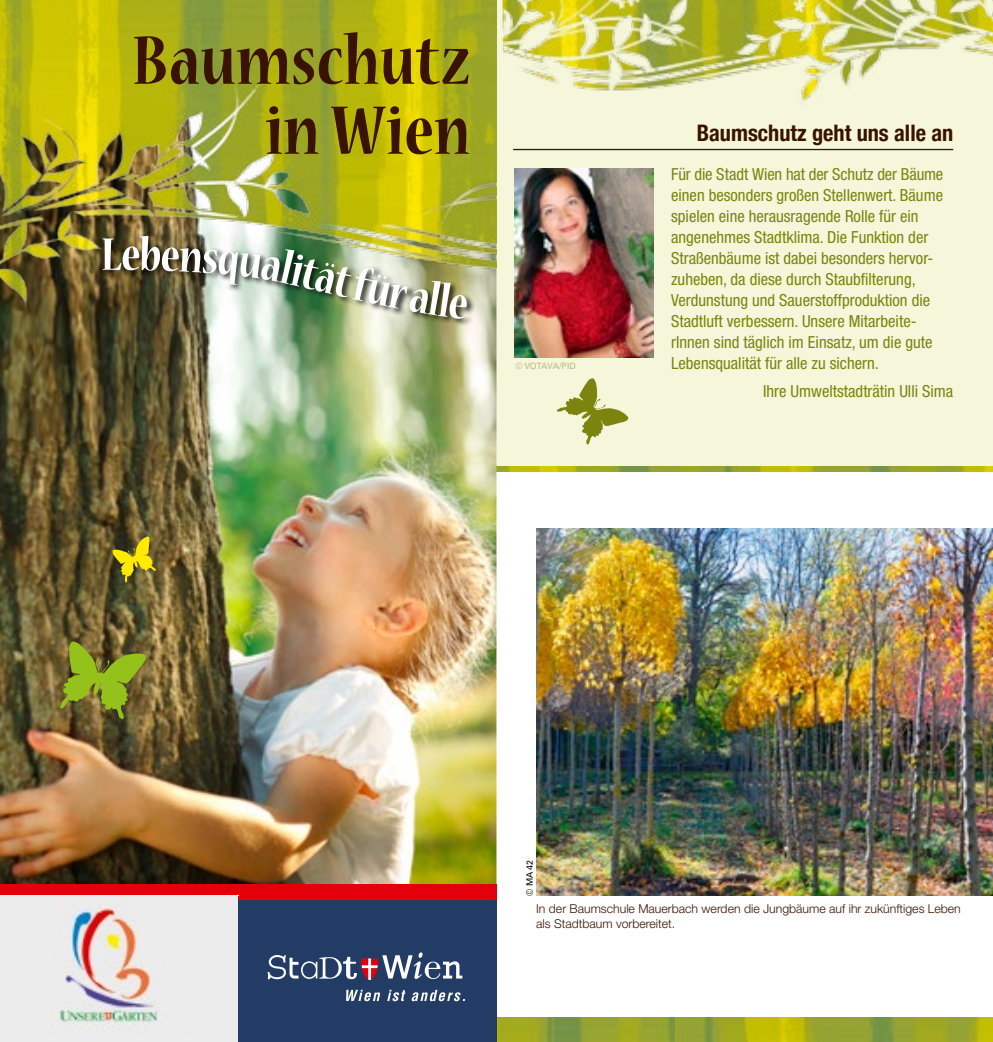
<style>
.page{position:relative;width:993px;height:1042px;background:#fff}
.page>*{position:absolute;margin:0;border:0;box-sizing:border-box;transform-origin:0 0}
.t1{font:700 condensed 76.48px/70px "Nueva Std";color:#391300;text-align:right}
.t2{font:700 condensed 50.75px "Nueva Std";color:#fff}
.t3{font:700 condensed 22.75px "Helvetica Neue";color:#391300}
.Copy{font:condensed 16.62px/21px "Helvetica Neue";color:#7b840e}
.t4{font:300 12.25px/14.9px "Helvetica Neue";color:#391300}
.t5{font:8.75px "Univers";letter-spacing:-.03em;color:#babb84}
.t6{font:8.75px "Univers";color:#000}
</style>
<div class="page">
<img style="left:496px;top:1017px;width:179px;height:25px">
<img style="left:675px;top:1017px;width:317px;height:25px">
<div style="left:496px;top:0;width:496px;height:469px;background:#f5f6da"></div>
<img style="left:496px;top:466px;width:496px;height:6px">
<svg style="left:556px;top:378px;width:72px;height:66px"></svg>
<div style="left:237px;top:892px;width:259px;height:150px;background:#223c66"></div>
<img style="left:0;top:319px;width:496px;height:565px">
<svg style="left:112px;top:536px;width:44px;height:47px;background:#93861a"></svg>
<svg style="left:60px;top:641px;width:87px;height:78px;background:#7c8526"></svg>
<img style="left:502px;top:0;width:490px;height:101px">
<img style="left:0;top:0;width:496px;height:319px">
<div style="left:0;top:884px;width:496px;height:15px;background:#e3000b"></div>
<div style="left:100px;top:235px;width:375px;height:91px;background:#000;opacity:.75"></div>
<hr style="left:513px;top:149px;width:439px;height:1px;background:#391300">
<img style="left:41px;top:896px;width:150px;height:139px">
<hr style="left:0;top:895px;width:238px;height:1px;background:#ececec">
<div style="left:11px;top:1035px;width:218px;height:7px;background:#ececec"></div>
<div style="left:0;top:895px;width:41px;height:147px;background:#ececec"></div>
<div style="left:191px;top:895px;width:47px;height:147px;background:#ececec"></div>
<svg style="left:346px;top:990px;width:34px;height:11px"></svg>
<svg style="left:387px;top:990px;width:18px;height:11px"></svg>
<svg style="left:411px;top:990px;width:54px;height:11px"></svg>
<svg style="left:267px;top:952px;width:195px;height:28px"></svg>
<img style="left:514px;top:168px;width:138px;height:190px">
<img style="left:536px;top:528px;width:456px;height:367px">
<img style="left:122px;top:236px;width:160px;height:49px">
<svg style="left:365px;top:273px;width:102px;height:47px;background:#97997c"></svg>
<h1 class="t1" style="left:132px;top:29px;width:340px">Baumschutz in Wien</h1>
<h2 class="t2" style="left:101px;top:231px;width:22px">L</h2>
<h2 class="t2" style="left:286px;top:244px;width:91px;rotate:13deg">litätf</h2>
<p class="t5" style="left:515px;top:360px;width:62px">© VOTAVA/PID</p>
<h2 class="t3" style="left:696px;top:114px;width:258px">Baumschutz geht uns alle an</h2>
<p class="Copy" style="left:671px;top:163px;width:273px">Für die Stadt Wien hat der Schutz der Bäume einen besonders großen Stellenwert. Bäume spielen eine herausragende Rolle für ein angenehmes Stadtklima. Die Funktion der Straßenbäume ist dabei besonders hervor&shy;zuheben, da diese durch Staubfilterung, Verdunstung und Sauerstoffproduktion die Stadtluft verbessern. Unsere Mitarbeite&shy;rInnen sind täglich im Einsatz, um die gute Lebensqualität für alle zu sichern.</p>
<p class="Copy" style="left:763px;top:381px;width:191px">Ihre Umweltstadträtin Ulli Sima</p>
<p class="t6" style="left:524px;top:895px;width:37px;rotate:-90deg">© MA 42</p>
<p class="t4" style="left:536px;top:900px;width:426px">In der Baumschule Mauerbach werden die Jungbäume auf ihr zukünftiges Leben als Stadtbaum vorbereitet.</p>
</div>
